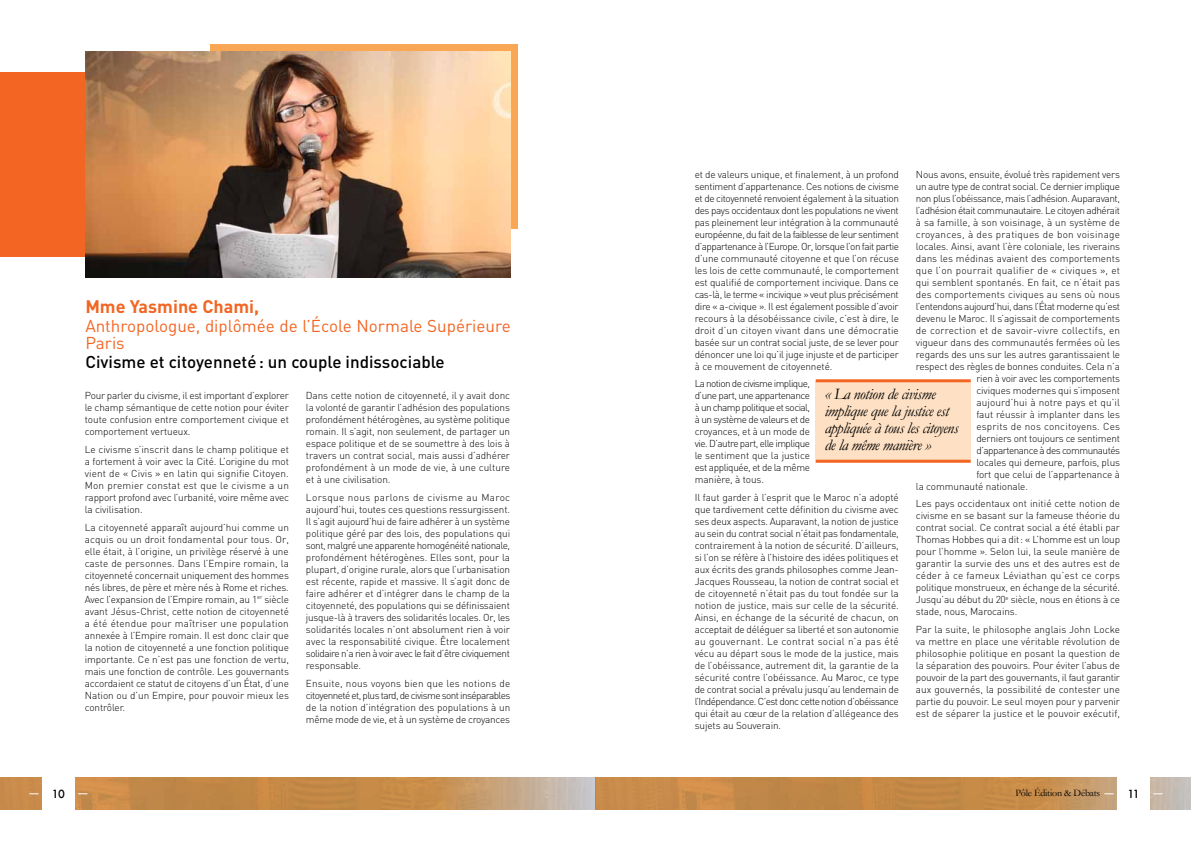
<style>
.page{position:relative;width:1191px;height:842px;background:#fff}
.page>*{position:absolute;margin:0;border:0;box-sizing:border-box;transform-origin:0 0}
.t1{font:700 18px "DIN";color:#f26522}
.t2{font:17px/17px "DIN";color:#f26522}
.t3{font:500 17px "DIN";color:#000}
.t4{font:italic 16px/17px "Garamond";letter-spacing:-.025em;color:#000}
.t5{font:500 11px "Futura";color:#000}
.t6{font:300 10px/12px "DIN";letter-spacing:-.01em;color:#000;text-align:justify}
.t7{font:300 10px "DIN";letter-spacing:-.04em;color:#000}
.t8{font:300 10px "DIN";letter-spacing:.025em;color:#000}
.t9{font:300 10px "DIN";letter-spacing:.015em;color:#000}
.t10{font:300 10px "DIN";letter-spacing:-.045em;color:#000}
.t11{font:300 10px "DIN";letter-spacing:-.035em;color:#000}
.t12{font:300 10px "DIN";letter-spacing:.02em;color:#000}
.t13{font:300 10px "DIN";letter-spacing:-.05em;color:#000}
.t14{font:10px "Garamond";letter-spacing:-.02em;color:#000}
</style>
<div class="page">
<div style="left:0;top:72px;width:445px;height:185px;background:#f26522"></div>
<div style="left:210px;top:44px;width:307px;height:184px;background:#faa755"></div>
<svg style="left:595px;top:778px;width:596px;height:32px;background:#c58f53"></svg>
<svg style="left:0;top:778px;width:595px;height:32px;background:#c5925b"></svg>
<img style="left:85px;top:51px;width:425px;height:227px">
<div style="left:815px;top:381px;width:155px;height:82px;background:#fee1c4"></div>
<hr style="left:815px;top:379px;width:155px;height:3px;background:#f26522">
<hr style="left:816px;top:460px;width:154px;height:3px;background:#f26522">
<div style="left:1117px;top:777px;width:32px;height:34px;background:#fff"></div>
<div style="left:42px;top:774px;width:32px;height:40px;background:#fff"></div>
<h1 class="t1" style="left:85px;top:294px;width:175px">Mme Yasmine Chami,</h1>
<h2 class="t2" style="left:85px;top:317px;width:427px">Anthropologue, diplômée de l’École Normale Supérieure<br>Paris</h2>
<h2 class="t3" style="left:85px;top:351px;width:361px">Civisme et citoyenneté: un couple indissociable</h2>
<p class="t6" style="left:85px;top:390px;width:206px">Pour parler du civisme, il est important d’explorer le champ sémantique de cette notion pour éviter toute confusion entre comportement civique et comportement vertueux.</p>
<p class="t6" style="left:85px;top:443px;width:206px">Le civisme s’inscrit dans le champ politique et a fortement à voir avec la Cité. L’origine du mot vient de « Civis » en latin qui signifie Citoyen.<br>Mon premier constat est que le civisme a un rapport profond avec l’urbanité, voire même avec la civilisation.</p>
<p class="t6" style="left:85px;top:521px;width:206px">La citoyenneté apparaît aujourd’hui comme un acquis ou un droit fondamental pour tous. Or, elle était, à l’origine, un privilège réservé à une caste de personnes. Dans l’Empire romain, la citoyenneté concernait uniquement des hommes nés libres, de père et mère nés à Rome et riches.<br>Avec l’expansion de l’Empire romain, au 1<sup>er</sup> siècle avant Jésus-Christ, cette notion de citoyenneté a été étendue pour maîtriser une population annexée à l’Empire romain. Il est donc clair que la notion de citoyenneté a une fonction politique importante. Ce n’est pas une fonction de vertu, mais une fonction de contrôle. Les gouvernants accordaient ce statut de citoyens d’un État, d’une Nation ou d’un Empire, pour pouvoir mieux les contrôler.</p>
<p class="t6" style="left:306px;top:390px;width:206px">Dans cette notion de citoyenneté, il y avait donc la volonté de garantir l’adhésion des populations profondément hétérogènes, au système politique romain. Il s’agit, non seulement, de partager un espace politique et de se soumettre à des lois à travers un contrat social, mais aussi d’adhérer profondément à un mode de vie, à une culture et à une civilisation.</p>
<p class="t6" style="left:306px;top:491px;width:206px">Lorsque nous parlons de civisme au Maroc aujourd’hui, toutes ces questions ressurgissent.<br>Il s’agit aujourd’hui de faire adhérer à un système politique géré par des lois, des populations qui sont, malgré une apparente homogénéité nationale, profondément hétérogènes. Elles sont, pour la plupart, d’origine rurale, alors que l’urbanisation est récente, rapide et massive. Il s’agit donc de faire adhérer et d’intégrer dans le champ de la citoyenneté, des populations qui se définissaient jusque-là à travers des solidarités locales. Or, les solidarités locales n’ont absolument rien à voir avec la responsabilité civique. Être localement solidaire n’a rien à voir avec le fait d’être civiquement responsable.</p>
<p class="t6" style="left:306px;top:677px;width:206px">Ensuite, nous voyons bien que les notions de citoyenneté et, plus tard, de civisme sont inséparables de la notion d’intégration des populations à un même mode de vie, et à un système de croyances</p>
<p class="t6" style="left:694px;top:168px;width:206px">et de valeurs unique, et finalement, à un profond sentiment d’appartenance. Ces notions de civisme et de citoyenneté renvoient également à la situation des pays occidentaux dont les populations ne vivent pas pleinement leur intégration à la communauté européenne, du fait de la faiblesse de leur sentiment d’appartenance à l’Europe. Or, lorsque l’on fait partie d’une communauté citoyenne et que l’on récuse les lois de cette communauté, le comportement est qualifié de comportement incivique. Dans ce cas-là, le terme « incivique » veut plus précisément dire « a-civique ». Il est également possible d’avoir recours à la désobéissance civile, c’est à dire, le droit d’un citoyen vivant dans une démocratie basée sur un contrat social juste, de se lever pour dénoncer une loi qu’il juge injuste et de participer à ce mouvement de citoyenneté.</p>
<p class="t6" style="left:694px;top:378px;width:117px">La notion de civisme implique, d’une part, une appartenance à un champ politique et social, à un système de valeurs et de croyances, et à un mode de vie. D’autre part, elle implique le sentiment que la justice est appliquée, et de la même manière, à tous.</p>
<p class="t6" style="left:694px;top:491px;width:206px">Il faut garder à l’esprit que le Maroc n’a adopté que tardivement cette définition du civisme avec ses deux aspects. Auparavant, la notion de justice au sein du contrat social n’était pas fondamentale, contrairement à la notion de sécurité. D’ailleurs, si l’on se réfère à l’histoire des idées politiques et aux écrits des grands philosophes comme Jean-Jacques Rousseau, la notion de contrat social et de citoyenneté n’était pas du tout fondée sur la notion de justice, mais sur celle de la sécurité.<br>Ainsi, en échange de la sécurité de chacun, on acceptait de déléguer sa liberté et son autonomie au gouvernant. Le contrat social n’a pas été vécu au départ sous le mode de la justice, mais de l’obéissance, autrement dit, la garantie de la sécurité contre l’obéissance. Au Maroc, ce type de contrat social a prévalu jusqu’au lendemain de l’Indépendance. C’est donc cette notion d’obéissance qui était au cœur de la relation d’allégeance des sujets au Souverain.</p>
<p class="t6" style="left:916px;top:168px;width:206px">Nous avons, ensuite, évolué très rapidement vers</p>
<p class="t11" style="left:916px;top:180px;width:206px">un autre type de contrat social. Ce dernier implique</p>
<p class="t7" style="left:916px;top:192px;width:206px">non plus l’obéissance, mais l’adhésion. Auparavant,</p>
<p class="t10" style="left:916px;top:204px;width:205px">l’adhésion était communautaire. Le citoyen adhérait</p>
<p class="t6" style="left:916px;top:216px;width:206px">à sa famille, à son voisinage, à un système de</p>
<p class="t8" style="left:916px;top:228px;width:206px">croyances, à des pratiques de bon voisinage</p>
<p class="t6" style="left:916px;top:240px;width:206px">locales. Ainsi, avant l’ère coloniale, les riverains</p>
<p class="t6" style="left:916px;top:252px;width:206px">dans les médinas avaient des comportements</p>
<p class="t8" style="left:916px;top:264px;width:206px">que l’on pourrait qualifier de « civiques », et</p>
<p class="t6" style="left:916px;top:276px;width:206px">qui semblent spontanés. En fait, ce n’était pas</p>
<p class="t6" style="left:916px;top:288px;width:206px">des comportements civiques au sens où nous</p>
<p class="t7" style="left:916px;top:300px;width:206px">l’entendons aujourd’hui, dans l’État moderne qu’est</p>
<p class="t6" style="left:916px;top:312px;width:205px">devenu le Maroc. Il s’agissait de comportements</p>
<p class="t12" style="left:916px;top:324px;width:206px">de correction et de savoir-vivre collectifs, en</p>
<p class="t6" style="left:916px;top:336px;width:206px">vigueur dans des communautés fermées où les</p>
<p class="t6" style="left:916px;top:348px;width:206px">regards des uns sur les autres garantissaient le</p>
<p class="t6" style="left:916px;top:360px;width:205px">respect des règles de bonnes conduites. Cela n’a</p>
<p class="t6" style="left:976px;top:372px;width:145px">rien à voir avec les comportements</p>
<p class="t6" style="left:976px;top:384px;width:145px">civiques modernes qui s’imposent</p>
<p class="t9" style="left:976px;top:396px;width:145px">aujourd’hui à notre pays et qu’il</p>
<p class="t6" style="left:976px;top:408px;width:145px">faut réussir à implanter dans les</p>
<p class="t9" style="left:976px;top:420px;width:145px">esprits de nos concitoyens. Ces</p>
<p class="t6" style="left:976px;top:432px;width:145px">derniers ont toujours ce sentiment</p>
<p class="t13" style="left:976px;top:444px;width:145px">d’appartenance à des communautés</p>
<p class="t6" style="left:976px;top:456px;width:145px">locales qui demeure, parfois, plus</p>
<p class="t6" style="left:976px;top:468px;width:145px">fort que celui de l’appartenance à</p>
<p class="t6" style="left:916px;top:480px;width:114px">la communauté nationale.</p>
<p class="t6" style="left:916px;top:498px;width:206px">Les pays occidentaux ont initié cette notion de civisme en se basant sur la fameuse théorie du contrat social. Ce contrat social a été établi par Thomas Hobbes qui a dit: « L’homme est un loup pour l’homme ». Selon lui, la seule manière de garantir la survie des uns et des autres est de céder à ce fameux Léviathan qu’est ce corps politique monstrueux, en échange de la sécurité.<br>Jusqu’au début du 20<sup>e</sup> siècle, nous en étions à ce stade, nous, Marocains.</p>
<p class="t6" style="left:916px;top:623px;width:206px">Par la suite, le philosophe anglais John Locke va mettre en place une véritable révolution de philosophie politique en posant la question de la séparation des pouvoirs. Pour éviter l’abus de pouvoir de la part des gouvernants, il faut garantir aux gouvernés, la possibilité de contester une partie du pouvoir. Le seul moyen pour y parvenir est de séparer la justice et le pouvoir exécutif,</p>
<h3 class="t4" style="left:824px;top:385px;width:135px">« La notion de civisme implique que la justice est appliquée à tous les citoyens de la même manière »</h3>
<p class="t14" style="left:1015px;top:787px;width:86px">Pôle Édition &amp; Débats</p>
<p class="t5" style="left:52px;top:787px;width:14px">10</p>
<p class="t5" style="left:1127px;top:787px;width:13px">11</p>
</div>
